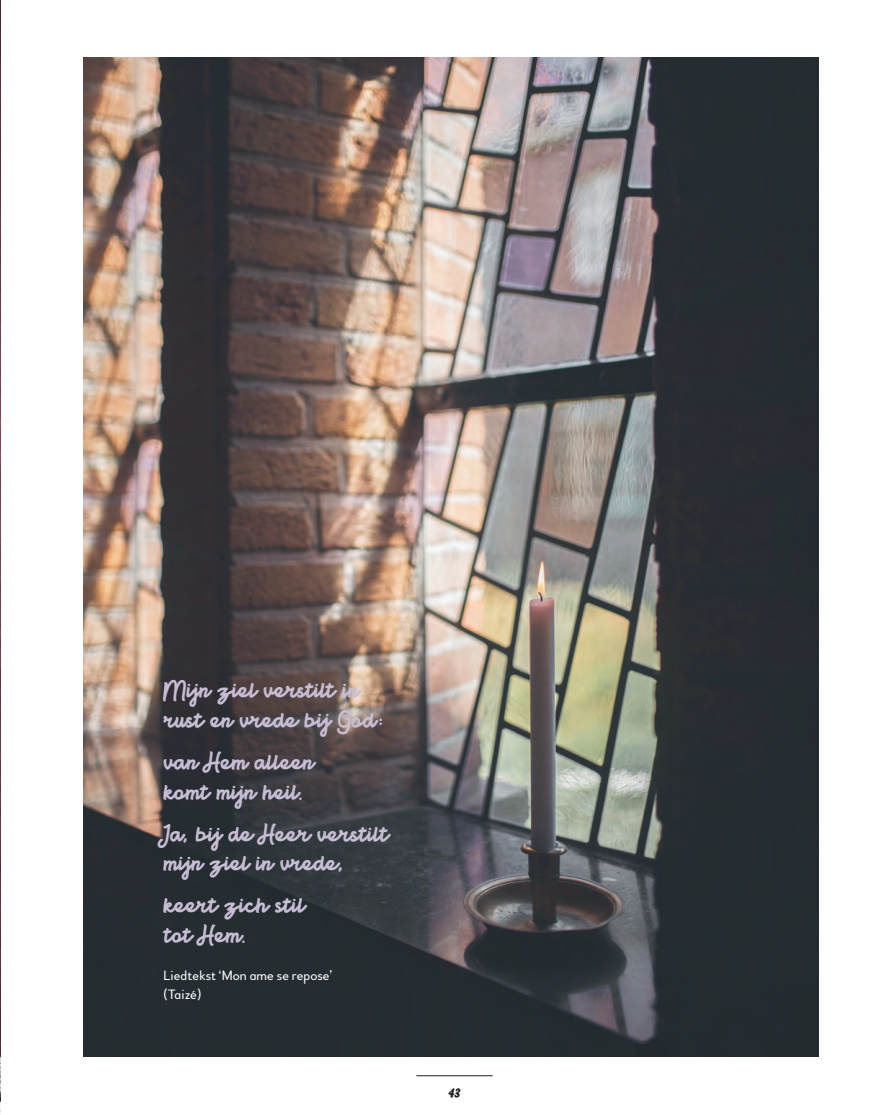
<style>
.page{position:relative;width:871px;height:1115px;background:#fff}
.page>*{position:absolute;margin:0;border:0;box-sizing:border-box;transform-origin:0 0}
.t1{font:37.5px/29.8px "Brightbeautynormal";color:#c7bed5}
.t2{font:14.25px "Bello Script Pro";color:#231f20}
.t3{font:13.5px/19.2px "Woodford Bourne";letter-spacing:.01em;color:#fff}
</style>
<div class="page">
<img style="left:0;top:1px;width:1px;height:1111px">
<img style="left:83px;top:57px;width:736px;height:999px">
<hr style="left:417px;top:1075px;width:75px;height:1px;background:#231f20">
<p class="t1" style="left:163px;top:676px;width:221px">Mijn ziel verstilt in rust en vrede bij God:</p>
<p class="t1" style="left:163px;top:748px;width:151px">van Hem alleen komt mijn heil.</p>
<p class="t1" style="left:163px;top:820px;width:226px">Ja, bij de Heer verstilt mijn ziel in vrede,</p>
<p class="t1" style="left:163px;top:891px;width:142px">keert zich stil tot Hem.</p>
<p class="t3" style="left:163px;top:965px;width:170px">Liedtekst ‘Mon ame se repose’ (Taizé)</p>
<p class="t2" style="left:448px;top:1078px;width:13px">43</p>
</div>
